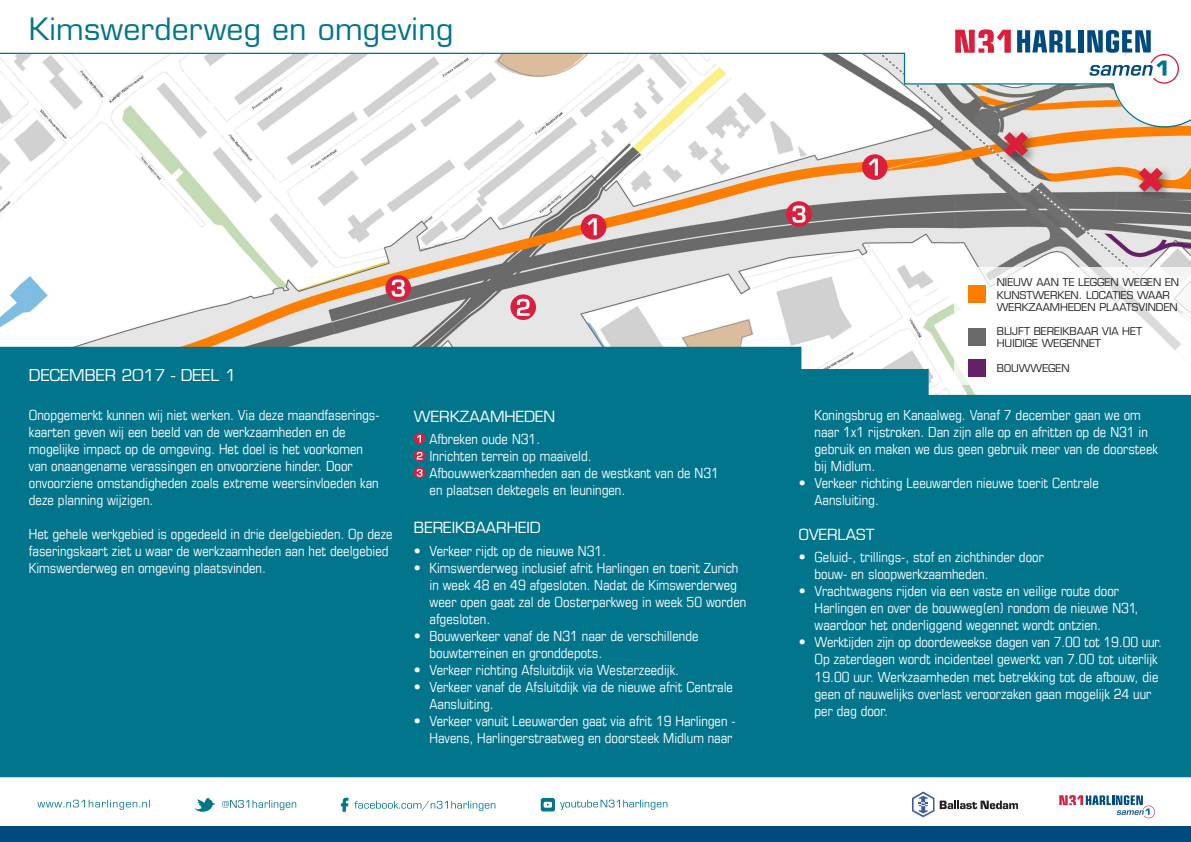
<style>
.page{position:relative;width:1191px;height:842px;background:#fff}
.page>*{position:absolute;margin:0;border:0;box-sizing:border-box;transform-origin:0 0}
.t1{font:30px "Eurostile";letter-spacing:.01em;color:#00758c}
.Kop_32{font:16px "Eurostile";color:#fff}
.Kopje{font:15px "Eurostile";color:#fff}
.Brood{font:condensed 14px/17px "Eurostile LT";color:#fff}
.t2{font:10.5px/12.6px "Eurostile";color:#231f20}
</style>
<div class="page">
<img style="left:0;top:128px;width:1191px;height:219px">
<div style="left:581px;top:214px;width:25px;height:26px;background:#da1f3d;border-radius:50%"></div>
<svg style="left:587px;top:218px;width:10px;height:17px"></svg>
<div style="left:862px;top:154px;width:25px;height:26px;background:#da1f3d;border-radius:50%"></div>
<svg style="left:868px;top:159px;width:10px;height:17px"></svg>
<svg style="left:510px;top:294px;width:26px;height:26px"></svg>
<svg style="left:517px;top:299px;width:12px;height:17px"></svg>
<div style="left:1000px;top:128px;width:38px;height:39px;background:#231f20;opacity:.5"></div>
<svg style="left:1003px;top:132px;width:25px;height:24px"></svg>
<div style="left:1134px;top:164px;width:39px;height:39px;background:#231f20;opacity:.5"></div>
<svg style="left:1138px;top:168px;width:24px;height:24px"></svg>
<div style="left:385px;top:275px;width:26px;height:26px;background:#da1f3d;border-radius:50%"></div>
<svg style="left:392px;top:279px;width:13px;height:18px"></svg>
<div style="left:786px;top:201px;width:25px;height:26px;background:#da1f3d;border-radius:50%"></div>
<svg style="left:792px;top:206px;width:13px;height:17px"></svg>
<svg style="left:1059px;top:795px;width:96px;height:23px"></svg>
<div style="left:0;top:826px;width:1191px;height:16px;background:#004a7f"></div>
<svg style="left:955px;top:29px;width:55px;height:23px"></svg>
<svg style="left:1017px;top:30px;width:58px;height:22px"></svg>
<div style="left:1078px;top:30px;width:5px;height:22px;background:#004a7f"></div>
<svg style="left:1087px;top:30px;width:64px;height:22px"></svg>
<svg style="left:0;top:52px;width:1191px;height:76px"></svg>
<svg style="left:912px;top:791px;width:106px;height:26px"></svg>
<svg style="left:354px;top:801px;width:141px;height:10px"></svg>
<svg style="left:341px;top:798px;width:7px;height:14px"></svg>
<svg style="left:37px;top:800px;width:113px;height:10px"></svg>
<div style="left:541px;top:798px;width:14px;height:13px;background:#00758c;border-radius:2px"></div>
<svg style="left:543px;top:802px;width:9px;height:6px"></svg>
<svg style="left:560px;top:800px;width:107px;height:10px"></svg>
<div style="left:954px;top:267px;width:237px;height:117px;background:#fff"></div>
<div style="left:968px;top:286px;width:17px;height:17px;background:#fd7d00"></div>
<div style="left:968px;top:328px;width:17px;height:17px;background:#6a6a6a"></div>
<div style="left:0;top:421px;width:1191px;height:356px;background:#00758c"></div>
<svg style="left:0;top:347px;width:1191px;height:74px;fill:#00758c"></svg>
<svg style="left:194px;top:798px;width:21px;height:14px"></svg>
<svg style="left:222px;top:800px;width:74px;height:10px"></svg>
<div style="left:414px;top:433px;width:11px;height:11px;background:#da1f3d;border-radius:50%"></div>
<svg style="left:417px;top:435px;width:4px;height:7px"></svg>
<svg style="left:414px;top:450px;width:11px;height:11px"></svg>
<svg style="left:417px;top:452px;width:5px;height:8px"></svg>
<svg style="left:414px;top:467px;width:11px;height:11px"></svg>
<svg style="left:417px;top:469px;width:5px;height:8px"></svg>
<h1 class="t1" style="left:29px;top:11px;width:426px">Kimswerderweg en omgeving</h1>
<p class="Kop_32" style="left:29px;top:366px;width:209px">DECEMBER 2017 - DEEL 1</p>
<p class="Brood" style="left:29px;top:406px;width:352px">Onopgemerkt kunnen wij niet werken. Via deze maandfaserings&shy;kaarten geven wij een beeld van de werkzaamheden en de mogelijke impact op de omgeving. Het doel is het voorkomen van onaangename verassingen en onvoorziene hinder. Door onvoorziene omstandigheden zoals extreme weersinvloeden kan deze planning wijzigen.</p>
<p class="Brood" style="left:29px;top:525px;width:365px">Het gehele werkgebied is opgedeeld in drie deelgebieden. Op deze faseringskaart ziet u waar de werkzaamheden aan het deelgebied<br>Kimswerderweg en omgeving plaatsvinden.</p>
<p class="Kopje" style="left:414px;top:407px;width:143px">WERKZAAMHEDEN</p>
<p class="Brood" style="left:429px;top:431px;width:112px">Afbreken oude N31.</p>
<p class="Brood" style="left:429px;top:448px;width:164px">Inrichten terrein op maaiveld.</p>
<p class="Brood" style="left:429px;top:465px;width:291px">Afbouwwerkzaamheden aan de westkant van de N31 en plaatsen dektegels en leuningen.</p>
<p class="Kopje" style="left:414px;top:519px;width:128px">BEREIKBAARHEID</p>
<p class="Brood" style="left:414px;top:542px;width:194px">• Verkeer rijdt op de nieuwe N31.</p>
<p class="Brood" style="left:429px;top:559px;width:318px;text-indent:-16px">• Kimswerderweg inclusief afrit Harlingen en toerit Zurich in week 48 en 49 afgesloten. Nadat de Kimswerderweg weer open gaat zal de Oosterparkweg in week 50 worden afgesloten.</p>
<p class="Brood" style="left:429px;top:627px;width:270px;text-indent:-16px">• Bouwverkeer vanaf de N31 naar de verschillende bouwterreinen en gronddepots.</p>
<p class="Brood" style="left:414px;top:661px;width:267px">• Verkeer richting Afsluitdijk via Westerzeedijk.</p>
<p class="Brood" style="left:429px;top:678px;width:305px;text-indent:-16px">• Verkeer vanaf de Afsluitdijk via de nieuwe afrit Centrale<br>Aansluiting.</p>
<p class="Brood" style="left:414px;top:712px;width:323px;text-align:right">• Verkeer vanuit Leeuwarden gaat via afrit 19 Harlingen -<br>Havens, Harlingerstraatweg en doorsteek Midlum naar</p>
<p class="t2" style="left:996px;top:276px;width:184px">NIEUW AAN TE LEGGEN WEGEN EN<br>KUNSTWERKEN. LOCATIES WAAR<br>WERKZAAMHEDEN PLAATSVINDEN</p>
<p class="t2" style="left:996px;top:324px;width:147px">BLIJFT BEREIKBAAR VIA HET<br>HUIDIGE WEGENNET</p>
<p class="t2" style="left:996px;top:362px;width:74px">BOUWWEGEN</p>
<p class="Brood" style="left:814px;top:406px;width:345px">Koningsbrug en Kanaalweg. Vanaf 7 december gaan we om naar 1x1 rijstroken. Dan zijn alle op en afritten op de N31 in gebruik en maken we dus geen gebruik meer van de doorsteek bij Midlum.</p>
<p class="Brood" style="left:814px;top:474px;width:286px;text-indent:-16px">• Verkeer richting Leeuwarden nieuwe toerit Centrale<br>Aansluiting.</p>
<p class="Kopje" style="left:799px;top:525px;width:77px">OVERLAST</p>
<p class="Brood" style="left:814px;top:549px;width:231px;text-indent:-16px">• Geluid-, trillings-, stof en zichthinder door bouw- en sloopwerkzaamheden.</p>
<p class="Brood" style="left:814px;top:583px;width:325px;text-indent:-16px">• Vrachtwagens rijden via een vaste en veilige route door<br>Harlingen en over de bouwweg(en) rondom de nieuwe N31, waardoor het onderliggend wegennet wordt ontzien.</p>
<p class="Brood" style="left:814px;top:634px;width:349px;text-indent:-16px">• Werktijden zijn op doordeweekse dagen van 7.00 tot 19.00 uur.<br>Op zaterdagen wordt incidenteel gewerkt van 7.00 tot uiterlijk 19.00 uur. Werkzaamheden met betrekking tot de afbouw, die geen of nauwelijks overlast veroorzaken gaan mogelijk 24 uur per dag door.</p>
</div>
